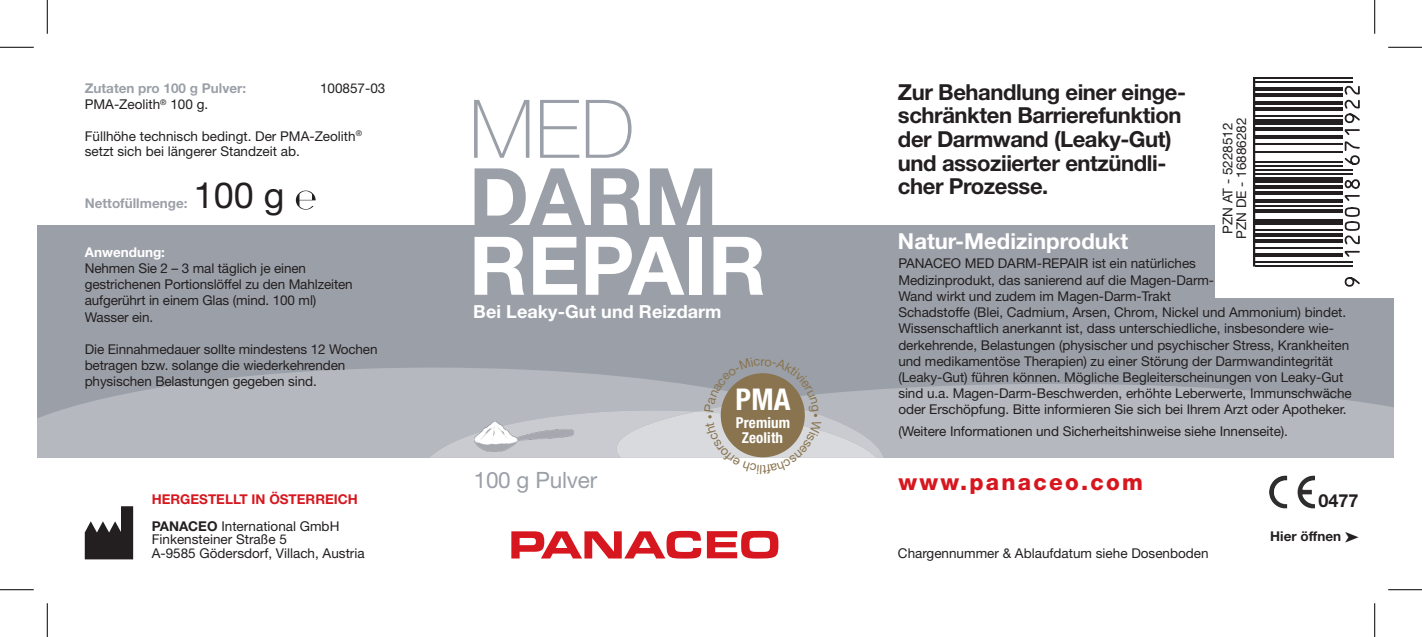
<style>
.page{position:relative;width:1422px;height:637px;background:#fff}
.page>*{position:absolute;margin:0;border:0;box-sizing:border-box;transform-origin:0 0}
.t1{font:700 81px "Helvetica Neue LT Std";color:#fff}
.t2{font:700 81px "Helvetica Neue LT Std";color:#9ba0a8}
.t3{font:100 81px "Helvetica Neue LT Std";color:#9ba0a8}
.t4{font:36px "Helvetica Neue LT Std";color:#231f20}
.t5{font:700 condensed 29.93px "Helvetica Neue LT Std";color:#fff}
.t6{font:800 22.5px "Helvetica Neue LT Std";letter-spacing:.1em;color:#d7171f}
.t7{font:22.5px "Helvetica Neue LT Std";letter-spacing:-.01em;color:#9ba0a8}
.t8{font:700 22.05px/23.6px "Helvetica Neue LT Std";letter-spacing:-.02em;color:#231f20}
.t9{font:700 22.05px "Helvetica Neue LT Std";color:#fff}
.t10{font:700 18px "Helvetica Neue LT Std";letter-spacing:.005em;color:#fff}
.t11{font:700 18px "Helvetica Neue LT Std";color:#231f20}
.t12{font:500 condensed 17.1px "Helvetica Neue LT";color:#231f20}
.t13{font:700 condensed 15.08px/15.1px "Helvetica Neue LT Std";letter-spacing:.01em;color:#fff;text-align:center}
.t14{font:13.5px/16.2px "Helvetica Neue LT Std";letter-spacing:-.005em;color:#231f20}
.t15{font:700 13.5px/27px "Helvetica Neue LT Std";color:#d7171f}
.t16{font:700 13.5px "Helvetica Neue LT Std";color:#9ba0a8}
.t17{font:700 13.5px "Helvetica Neue LT Std";color:#fff}
.t18{font:700 13.5px "Helvetica Neue LT Std";color:#231f20}
.t19{font:12.83px "Helvetica Neue LT Std";color:#89744f}
.s1{color:#231f20}
.s2{font-weight:400;color:#231f20}
</style>
<div class="page">
<div style="left:37px;top:225px;width:1356px;height:233px;background:#9ba0a8"></div>
<svg style="left:1272px;top:475px;width:43px;height:34px"></svg>
<svg style="left:884px;top:384px;width:509px;height:74px;background:#b3b7bd"></svg>
<svg style="left:37px;top:368px;width:384px;height:90px;fill:#b5b9bf"></svg>
<svg style="left:85px;top:506px;width:48px;height:53px"></svg>
<img style="left:1269px;top:475px;width:16px;height:27px">
<svg style="left:296px;top:190px;width:19px;height:20px"></svg>
<div style="left:1239px;top:55px;width:154px;height:243px;background:#fff"></div>
<hr style="left:1239px;top:264px;width:113px;height:2px;background:#231f20">
<hr style="left:1239px;top:260px;width:113px;height:2px;background:#231f20">
<svg style="left:1254px;top:252px;width:88px;height:4px"></svg>
<hr style="left:1239px;top:246px;width:103px;height:2px;background:#231f20">
<svg style="left:1254px;top:238px;width:88px;height:4px"></svg>
<svg style="left:1254px;top:232px;width:88px;height:4px"></svg>
<hr style="left:1239px;top:228px;width:103px;height:2px;background:#231f20">
<div style="left:1239px;top:218px;width:103px;height:6px;background:#231f20"></div>
<hr style="left:1239px;top:209px;width:103px;height:4px;background:#231f20">
<hr style="left:1239px;top:205px;width:103px;height:2px;background:#231f20">
<hr style="left:1239px;top:199px;width:103px;height:4px;background:#231f20">
<hr style="left:1239px;top:191px;width:103px;height:4px;background:#231f20">
<hr style="left:1239px;top:185px;width:103px;height:4px;background:#231f20">
<div style="left:1239px;top:177px;width:103px;height:6px;background:#231f20"></div>
<hr style="left:1239px;top:173px;width:113px;height:2px;background:#231f20">
<hr style="left:1239px;top:169px;width:113px;height:2px;background:#231f20">
<hr style="left:1239px;top:165px;width:103px;height:2px;background:#231f20">
<hr style="left:1239px;top:161px;width:103px;height:2px;background:#231f20">
<hr style="left:1239px;top:151px;width:103px;height:2px;background:#231f20">
<hr style="left:1239px;top:143px;width:103px;height:2px;background:#231f20">
<hr style="left:1239px;top:135px;width:103px;height:4px;background:#231f20">
<hr style="left:1239px;top:127px;width:103px;height:4px;background:#231f20">
<div style="left:1239px;top:119px;width:103px;height:6px;background:#231f20"></div>
<hr style="left:1239px;top:115px;width:103px;height:2px;background:#231f20">
<hr style="left:1239px;top:107px;width:103px;height:4px;background:#231f20">
<hr style="left:1239px;top:101px;width:103px;height:4px;background:#231f20">
<hr style="left:1239px;top:93px;width:103px;height:4px;background:#231f20">
<hr style="left:1239px;top:87px;width:103px;height:4px;background:#231f20">
<hr style="left:1239px;top:81px;width:113px;height:2px;background:#231f20">
<hr style="left:1239px;top:77px;width:113px;height:2px;background:#231f20">
<svg style="left:1344px;top:277px;width:16px;height:10px"></svg>
<svg style="left:1342px;top:178px;width:18px;height:79px"></svg>
<svg style="left:1344px;top:85px;width:16px;height:80px"></svg>
<div style="left:1239px;top:64px;width:15px;height:224px;background:#fff"></div>
<div style="left:1214px;top:50px;width:31px;height:248px;background:#fff"></div>
<hr style="left:1252px;top:77px;width:2px;height:189px;background:#231f20">
<hr style="left:0;top:47px;width:34px;height:1px;background:#000">
<hr style="left:1387px;top:47px;width:34px;height:1px;background:#000">
<hr style="left:0;top:589px;width:34px;height:1px;background:#000">
<hr style="left:1387px;top:589px;width:34px;height:1px;background:#000">
<hr style="left:47px;top:0;width:1px;height:34px;background:#000">
<hr style="left:47px;top:603px;width:1px;height:34px;background:#000">
<hr style="left:1373px;top:0;width:1px;height:34px;background:#000">
<hr style="left:1373px;top:603px;width:1px;height:34px;background:#000">
<svg style="left:421px;top:368px;width:463px;height:190px"></svg>
<p class="t16" style="left:85px;top:80px;width:163px">Zutaten pro 100 g Pulver:</p>
<p class="t14" style="left:320px;top:80px;width:67px">100857-03</p>
<p class="t14" style="left:85px;top:96px;width:125px">PMA-Zeolith<sup>®</sup> 100 g.</p>
<p class="t14" style="left:85px;top:128px;width:279px">Füllhöhe technisch bedingt. Der PMA-Zeolith<sup>® </sup>setzt sich bei längerer Standzeit ab.</p>
<p class="t16" style="left:85px;top:195px;width:104px">Nettofüllmenge:</p>
<h2 class="t4" style="left:194px;top:174px;width:92px">100 g</h2>
<p class="t17" style="left:85px;top:243px;width:82px">Anwendung:</p>
<p class="t14" style="left:85px;top:260px;width:269px">Nehmen Sie 2 – 3 mal täglich je einen gestrichenen Portionslöffel zu den Mahlzeiten aufgerührt in einem Glas (mind. 100 ml)<br>Wasser ein.</p>
<p class="t14" style="left:85px;top:341px;width:294px">Die Einnahmedauer sollte mindestens 12 Wochen betragen bzw. solange die wiederkehrenden physischen Belastungen gegeben sind.</p>
<p class="t15" style="left:152px;top:485px;width:207px">HERGESTELLT IN ÖSTERREICH<br><span class="s1">PANACEO</span> <span class="s2">International GmbH</span></p>
<p class="t14" style="left:152px;top:532px;width:214px;line-height:13.5px">Finkensteiner Straße 5<br>A-9585 Gödersdorf, Villach, Austria</p>
<h1 class="t3" style="left:469px;top:83px;width:167px">MED</h1>
<h1 class="t2" style="left:469px;top:147px;width:250px">DARM</h1>
<h1 class="t1" style="left:469px;top:216px;width:299px">REPAIR</h1>
<h3 class="t10" style="left:473px;top:300px;width:250px">Bei Leaky-Gut und Reizdarm</h3>
<p class="t19" style="left:760px;top:353px;width:6px">r</p>
<h3 class="t7" style="left:473px;top:467px;width:125px">100 g Pulver</h3>
<h3 class="t5" style="left:735px;top:381px;width:57px">PMA</h3>
<p class="t13" style="left:735px;top:415px;width:56px">Premium<br>Zeolith</p>
<h3 class="t8" style="left:897px;top:80px;width:289px">Zur Behandlung einer einge&shy;schränkten Barrierefunktion der Darmwand (Leaky-Gut) und assoziierter entzündli&shy;cher Prozesse.</h3>
<h3 class="t9" style="left:897px;top:227px;width:232px">Natur-Medizinprodukt</h3>
<p class="t14" style="left:1220px;top:239px;width:123px;line-height:13.5px;text-align:center;rotate:-90deg">PZN AT - 5228512<br>PZN DE - 16886282</p>
<p class="t12" style="left:1217px;top:226px;width:102px;rotate:-90deg">PZN – 5228512</p>
<p class="t14" style="left:898px;top:255px;width:455px">PANACEO MED DARM-REPAIR ist ein natürliches<br>Medizinprodukt, das sanierend auf die Magen-Darm-<br>Wand wirkt und zudem im Magen-Darm-Trakt<br>Schadstoffe (Blei, Cadmium, Arsen, Chrom, Nickel und Ammonium) bindet.<br>Wissenschaftlich anerkannt ist, dass unterschiedliche, insbesondere wie&shy;derkehrende, Belastungen (physischer und psychischer Stress, Krankheiten und medikamentöse Therapien) zu einer Störung der Darmwandintegrität (Leaky-Gut) führen können. Mögliche Begleiterscheinungen von Leaky-Gut sind u.a. Magen-Darm-Beschwerden, erhöhte Leberwerte, Immunschwäche oder Erschöpfung. Bitte informieren Sie sich bei Ihrem Arzt oder Apotheker.</p>
<p class="t14" style="left:898px;top:422px;width:391px">(Weitere Informationen und Sicherheitshinweise siehe Innenseite).</p>
<h3 class="t6" style="left:898px;top:468px;width:246px">www.panaceo.com</h3>
<p class="t14" style="left:897px;top:544px;width:312px">Chargennummer &amp; Ablaufdatum siehe Dosenboden</p>
<h3 class="t11" style="left:1318px;top:489px;width:42px">0477</h3>
<p class="t18" style="left:1269px;top:527px;width:72px">Hier öffnen</p>
</div>
